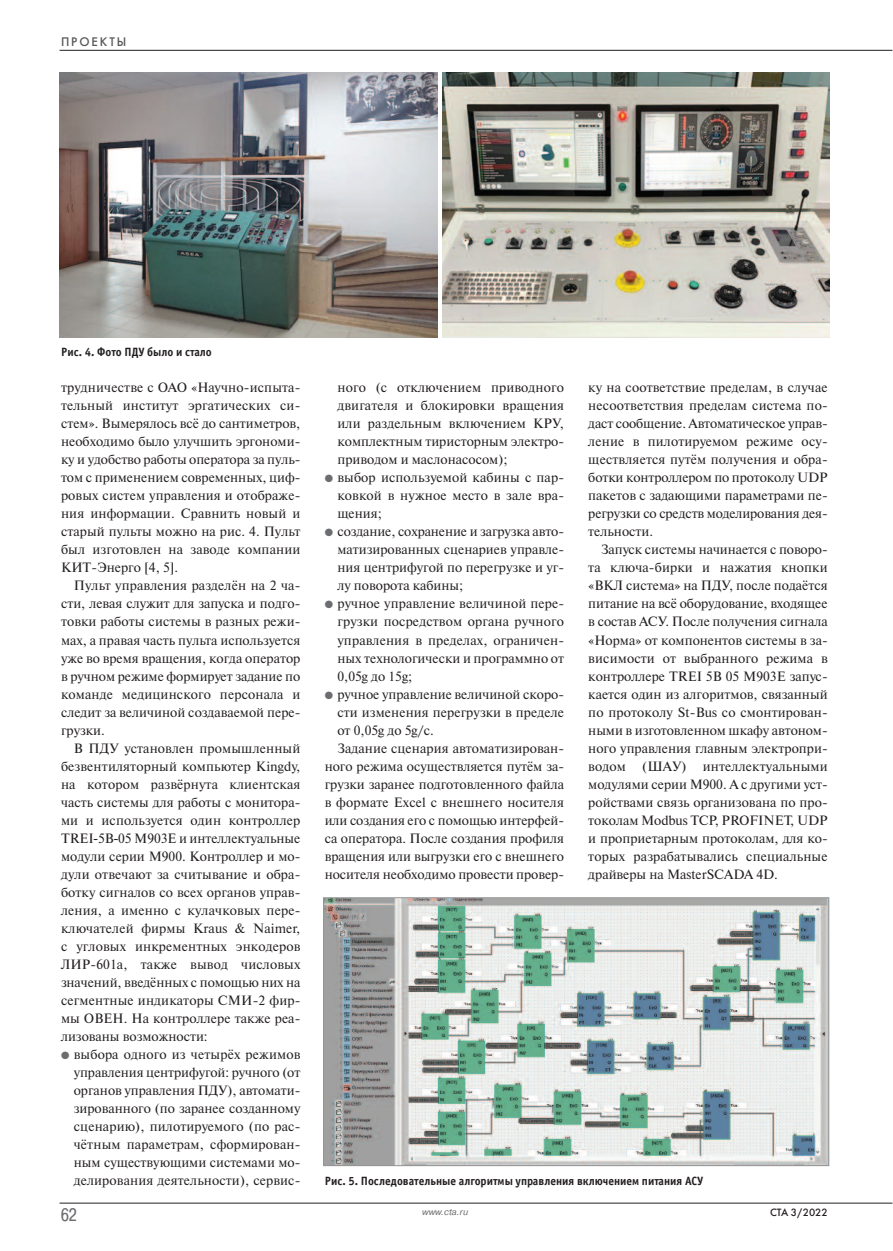
<style>
.page{position:relative;width:893px;height:1251px;background:#fff}
.page>*{position:absolute;margin:0;border:0;box-sizing:border-box;transform-origin:0 0}
.t1{font:18px "Pragmatica Cond C";color:#6c6d70}
.t2{font:13.5px/18px "Newton C";color:#231f20;text-align:justify}
.t3{font:12.3px "Futura Futuris C";letter-spacing:.155em;color:#57585a}
.t4{font:12px "Officina Sans Bold C";color:#231f20;scale:.95 1}
.t5{font:10.5px "Futura Futuris C";color:#231f20}
.t6{font:italic 9px "Pragmatica C";color:#6c6d70}
.s1{font-family:"Arial Unicode MS"}
.s2{color:#6c6d70}
</style>
<div class="page">
<hr style="left:60px;top:1202px;width:832px;height:1px;background:#231f20">
<hr style="left:60px;top:50px;width:832px;height:1px;background:#231f20">
<img style="left:60px;top:72px;width:378px;height:265px">
<img style="left:442px;top:73px;width:387px;height:264px">
<img style="left:325px;top:899px;width:502px;height:264px">
<div style="left:323px;top:897px;width:506px;height:268px;border:1px solid #939598"></div>
<p class="t3" style="left:61px;top:34px;width:67px">проекТы</p>
<p class="t4" style="left:61px;top:347px;width:160px">Рис. 4. Фото ПДУ было и стало</p>
<p class="t2" style="left:61px;top:378px;width:241px">трудничестве с ОАО «Научно-испыта&shy;тельный институт эргатических си&shy;стем». Вымерялось всё до сантиметров, необходимо было улучшить эргономи&shy;ку и удобство работы оператора за пуль&shy;том с применением современных, циф&shy;ровых систем управления и отображе&shy;ния информации. Сравнить новый и старый пульты можно на рис. 4. Пульт был изготовлен на заводе компании КИТ-Энерго [4, 5].</p>
<p class="t2" style="left:61px;top:576px;width:241px;text-indent:13px">Пульт управления разделён на 2 ча&shy;сти, левая служит для запуска и подго&shy;товки работы системы в разных режи&shy;мах, а правая часть пульта используется уже во время вращения, когда оператор в ручном режиме формирует задание по команде медицинского персонала и следит за величиной создаваемой пере&shy;грузки.</p>
<p class="t2" style="left:61px;top:738px;width:241px;text-indent:13px">В ПДУ установлен промышленный безвентиляторный компьютер Kingdy, на котором развёрнута клиентская часть системы для работы с монитора&shy;ми и используется один контроллер TREI<span class="s1">‑</span>5B<span class="s1">‑</span>05 M903E и интеллектуальные модули серии М900. Контроллер и мо&shy;дули отвечают за считывание и обра&shy;ботку сигналов со всех органов управ&shy;ления, а именно с кулачковых пере&shy;ключателей фирмы Kraus &amp; Naimer, с угловых инкрементных энкодеров ЛИР-601а, также вывод числовых значений, введённых с помощью них на сегментные индикаторы СМИ-2 фир&shy;мы ОВЕН. На контроллере также реа&shy;лизованы возможности:</p>
<p class="t2" style="left:74px;top:1044px;width:228px;text-indent:-13px"><span class="s2">●</span> выбора одного из четырёх режимов управления центрифугой: ручного (от органов управления ПДУ), автомати&shy;зированного (по заранее созданному сценарию), пилотируемого (по рас&shy;чётным параметрам, сформирован&shy;ным существующими системами мо&shy;делирования деятельности), сервис-</p>
<p class="t2" style="left:337px;top:378px;width:228px">ного (с отключением приводного двигателя и блокировки вращения или раздельным включением КРУ, комплектным тиристорным электро&shy;приводом и маслонасосом);</p>
<p class="t2" style="left:337px;top:468px;width:228px;text-indent:-13px"><span class="s2">●</span> выбор используемой кабины с пар&shy;ковкой в нужное место в зале вра&shy;щения;</p>
<p class="t2" style="left:337px;top:522px;width:228px;text-indent:-13px"><span class="s2">●</span> создание, сохранение и загрузка авто&shy;матизированных сценариев управле&shy;ния центрифугой по перегрузке и уг&shy;лу поворота кабины;</p>
<p class="t2" style="left:337px;top:594px;width:228px;text-indent:-13px"><span class="s2">●</span> ручное управление величиной пере&shy;грузки посредством органа ручного управления в пределах, ограничен&shy;ных технологически и программно от 0,05g до 15g;</p>
<p class="t2" style="left:325px;top:684px;width:241px"><span class="s2">●</span> ручное управление величиной скоро-</p>
<p class="t2" style="left:337px;top:702px;width:228px">сти изменения перегрузки в пределе</p>
<p class="t2" style="left:337px;top:720px;width:98px">от 0,05g до 5g/с.</p>
<p class="t2" style="left:337px;top:738px;width:228px">Задание сценария автоматизирован-</p>
<p class="t2" style="left:325px;top:756px;width:241px">ного режима осуществляется путём за-</p>
<p class="t2" style="left:325px;top:774px;width:241px">грузки заранее подготовленного файла</p>
<p class="t2" style="left:325px;top:792px;width:241px">в формате Excel с внешнего носителя</p>
<p class="t2" style="left:325px;top:810px;width:241px">или создания его с помощью интерфей-</p>
<p class="t2" style="left:325px;top:828px;width:241px">са оператора. После создания профиля</p>
<p class="t2" style="left:325px;top:846px;width:241px">вращения или выгрузки его с внешнего</p>
<p class="t2" style="left:325px;top:864px;width:241px">носителя необходимо провести провер-</p>
<p class="t2" style="left:588px;top:378px;width:241px">ку на соответствие пределам, в случае несоответствия пределам система по&shy;даст сообщение. Автоматическое управ&shy;ление в пилотируемом режиме осу&shy;ществляется путём получения и обра&shy;ботки контроллером по протоколу UDP пакетов с задающими параметрами пе&shy;регрузки со средств моделирования дея&shy;тельности.</p>
<p class="t2" style="left:588px;top:540px;width:241px;text-indent:13px">Запуск системы начинается с поворо&shy;та ключа-бирки и нажатия кнопки «ВКЛ система» на ПДУ, после подаётся питание на всё оборудование, входящее в состав АСУ. После получения сигнала «Норма» от компонентов системы в за&shy;висимости от выбранного режима в контроллере TREI 5B 05 M903E запус&shy;кается один из алгоритмов, связанный по протоколу St-Bus со смонтирован&shy;ными в изготовленном шкафу автоном&shy;ного управления главным электропри&shy;водом (ШАУ) интеллектуальными модулями серии М900. А с другими уст&shy;ройствами связь организована по про&shy;токолам Modbus TCP, PROFINET, UDP и проприетарным протоколам, для ко&shy;торых разрабатывались специальные драйверы на MаsterSCADA 4D.</p>
<p class="t4" style="left:325px;top:1175px;width:400px">Рис. 5. Последовательные алгоритмы управления включением питания АСУ</p>
<h1 class="t1" style="left:61px;top:1203px;width:17px">62</h1>
<p class="t6" style="left:422px;top:1206px;width:48px">www.cta.ru</p>
<p class="t5" style="left:770px;top:1206px;width:59px">СТА 3/2022</p>
</div>
